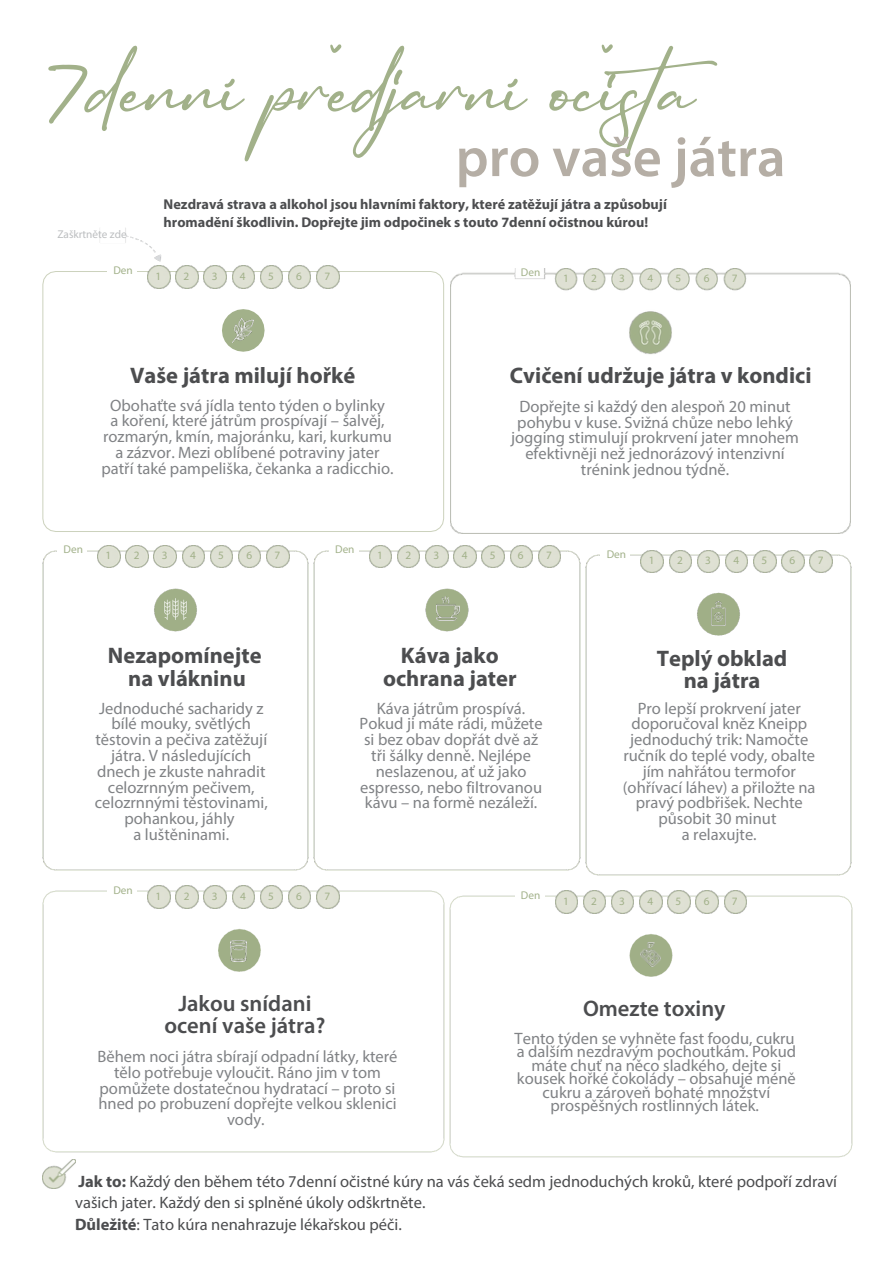
<style>
.page{position:relative;width:894px;height:1264px;background:#fff}
.page>*{position:absolute;margin:0;border:0;box-sizing:border-box;transform-origin:0 0}
.t1{font:105px "Carpethen";letter-spacing:-.01em;color:#a2b18a}
.t2{font:600 56.25px "Myriad Pro";color:#b5aea5}
.t3{font:700 22.5px/22.5px "Myriad Pro";color:#4c4d4f;text-align:center}
.t4{font:600 22.5px/22.5px "Myriad Pro";color:#4c4d4f;text-align:center}
.t5{font:16.5px/15.8px "Myriad Pro";color:#808285;text-align:center}
.t6{font:16.5px/21.3px "Myriad Pro";color:#4c4d4f}
.t7{font:700 14.25px/18px "Myriad Pro";color:#4c4d4f}
.t8{font:11.25px "Myriad Pro";color:#a2b18a}
.t9{font:11.25px "Myriad Pro";color:#bcbec0}
.s1{font-weight:700}
</style>
<div class="page">
<img style="left:99px;top:228px;width:65px;height:38px">
<img style="left:42px;top:550px;width:264px;height:321px">
<img style="left:126px;top:545px;width:22px;height:23px">
<img style="left:154px;top:545px;width:22px;height:23px">
<img style="left:182px;top:545px;width:22px;height:23px">
<img style="left:210px;top:545px;width:23px;height:23px">
<img style="left:238px;top:545px;width:23px;height:23px">
<img style="left:266px;top:545px;width:23px;height:23px">
<img style="left:98px;top:545px;width:22px;height:23px">
<div style="left:57px;top:545px;width:30px;height:11px;background:#fff"></div>
<img style="left:306px;top:550px;width:272px;height:321px">
<img style="left:436px;top:597px;width:23px;height:23px">
<img style="left:397px;top:545px;width:23px;height:23px">
<img style="left:425px;top:545px;width:23px;height:23px">
<img style="left:453px;top:545px;width:23px;height:23px">
<img style="left:482px;top:545px;width:22px;height:23px">
<img style="left:510px;top:545px;width:22px;height:23px">
<img style="left:538px;top:545px;width:22px;height:23px">
<img style="left:369px;top:545px;width:22px;height:23px">
<img style="left:42px;top:885px;width:400px;height:268px">
<div style="left:329px;top:545px;width:29px;height:11px;background:#fff"></div>
<img style="left:231px;top:940px;width:15px;height:21px">
<img style="left:176px;top:886px;width:22px;height:22px">
<img style="left:204px;top:886px;width:22px;height:22px">
<img style="left:232px;top:886px;width:22px;height:22px">
<img style="left:260px;top:886px;width:23px;height:22px">
<img style="left:288px;top:886px;width:23px;height:22px">
<img style="left:316px;top:886px;width:23px;height:22px">
<img style="left:147px;top:886px;width:23px;height:22px">
<div style="left:107px;top:886px;width:30px;height:11px;background:#fff"></div>
<img style="left:42px;top:1159px;width:33px;height:29px">
<svg style="left:42px;top:271px;width:402px;height:261px"></svg>
<svg style="left:222px;top:309px;width:42px;height:43px"></svg>
<img style="left:233px;top:318px;width:20px;height:24px">
<img style="left:176px;top:266px;width:22px;height:22px">
<img style="left:204px;top:266px;width:22px;height:22px">
<img style="left:232px;top:266px;width:22px;height:22px">
<img style="left:260px;top:266px;width:22px;height:22px">
<img style="left:288px;top:266px;width:23px;height:22px">
<img style="left:316px;top:266px;width:23px;height:22px">
<img style="left:147px;top:266px;width:23px;height:22px">
<div style="left:107px;top:266px;width:30px;height:11px;background:#fff"></div>
<img style="left:578px;top:554px;width:274px;height:322px">
<img style="left:669px;top:550px;width:22px;height:22px">
<div style="left:600px;top:550px;width:30px;height:11px;background:#fff"></div>
<img style="left:697px;top:550px;width:22px;height:22px">
<img style="left:725px;top:550px;width:22px;height:22px">
<img style="left:753px;top:550px;width:22px;height:22px">
<img style="left:781px;top:550px;width:23px;height:22px">
<img style="left:809px;top:550px;width:23px;height:22px">
<img style="left:640px;top:550px;width:23px;height:22px">
<img style="left:710px;top:602px;width:15px;height:23px">
<img style="left:450px;top:268px;width:400px;height:265px">
<img style="left:442px;top:895px;width:411px;height:263px">
<div style="left:514px;top:890px;width:30px;height:12px;background:#fff"></div>
<img style="left:583px;top:890px;width:22px;height:23px">
<img style="left:611px;top:890px;width:22px;height:23px">
<img style="left:639px;top:890px;width:23px;height:23px">
<img style="left:667px;top:890px;width:23px;height:23px">
<img style="left:695px;top:890px;width:23px;height:23px">
<img style="left:723px;top:890px;width:23px;height:23px">
<img style="left:555px;top:890px;width:22px;height:23px">
<img style="left:640px;top:942px;width:20px;height:24px">
<h3 class="t1" style="left:48px;top:22px;width:712px">7denní přeřdjarní očičsta</h3>
<h4 class="t2" style="left:455px;top:134px;width:331px">pro vaše játra</h4>
<h5 class="t9" style="left:57px;top:230px;width:71px">Zaškrtněte zde</h5>
<p class="t8" style="left:113px;top:265px;width:21px">Den</p>
<p class="t7" style="left:163px;top:197px;width:504px">Nezdravá strava a alkohol jsou hlavními faktory, které zatěžují játra a způsobují hromadění škodlivin. Dopřejte jim odpočinek s touto 7denní očistnou kúrou!</p>
<p class="t8" style="left:155px;top:271px;width:7px">1</p>
<p class="t8" style="left:183px;top:271px;width:7px">2</p>
<p class="t8" style="left:212px;top:271px;width:7px">3</p>
<p class="t8" style="left:240px;top:271px;width:7px">4</p>
<p class="t8" style="left:268px;top:271px;width:7px">5</p>
<p class="t8" style="left:296px;top:271px;width:7px">6</p>
<h3 class="t8" style="left:324px;top:271px;width:7px">7</h3>
<p class="t8" style="left:521px;top:268px;width:21px">Den</p>
<h4 class="t8" style="left:563px;top:274px;width:7px">1</h4>
<p class="t8" style="left:591px;top:274px;width:7px">2</p>
<p class="t8" style="left:619px;top:274px;width:7px">3</p>
<p class="t8" style="left:647px;top:274px;width:7px">4</p>
<p class="t8" style="left:675px;top:274px;width:7px">5</p>
<p class="t8" style="left:703px;top:274px;width:7px">6</p>
<p class="t8" style="left:731px;top:274px;width:7px">7</p>
<p class="t3" style="left:130px;top:366px;width:226px">Vaše játra milují hořké</p>
<p class="t5" style="left:101px;top:398px;width:293px">Obohaťte svá jídla tento týden o bylinky<br>a koření, které játrům prospívají – šalvěj, rozmarýn, kmín, majoránku, kari, kurkumu a zázvor. Mezi oblíbené potraviny jater patří také pampeliška, čekanka a radicchio.</p>
<p class="t3" style="left:509px;top:366px;width:303px">Cvičení udržuje játra v kondici</p>
<p class="t5" style="left:511px;top:400px;width:289px">Dopřejte si každý den alespoň 20 minut pohybu v kuse. Svižná chůze nebo lehký jogging stimulují prokrvení jater mnohem efektivněji než jednorázový intenzivní trénink jednou týdně.</p>
<h1 class="t8" style="left:63px;top:545px;width:21px">Den</h1>
<h2 class="t8" style="left:106px;top:551px;width:7px">1</h2>
<p class="t8" style="left:134px;top:551px;width:7px">2</p>
<p class="t8" style="left:162px;top:551px;width:7px">3</p>
<p class="t8" style="left:190px;top:551px;width:7px">4</p>
<p class="t8" style="left:218px;top:551px;width:7px">5</p>
<p class="t8" style="left:246px;top:551px;width:7px">6</p>
<p class="t8" style="left:274px;top:551px;width:7px">7</p>
<p class="t8" style="left:335px;top:545px;width:21px">Den</p>
<p class="t8" style="left:377px;top:551px;width:7px">1</p>
<p class="t8" style="left:405px;top:551px;width:7px">2</p>
<p class="t8" style="left:433px;top:551px;width:7px">3</p>
<p class="t8" style="left:461px;top:551px;width:7px">4</p>
<p class="t8" style="left:489px;top:551px;width:7px">5</p>
<p class="t8" style="left:518px;top:551px;width:7px">6</p>
<h3 class="t8" style="left:546px;top:551px;width:7px">7</h3>
<p class="t8" style="left:606px;top:549px;width:21px">Den</p>
<p class="t8" style="left:648px;top:555px;width:7px">1</p>
<p class="t8" style="left:676px;top:555px;width:7px">2</p>
<p class="t8" style="left:705px;top:555px;width:7px">3</p>
<h3 class="t8" style="left:733px;top:555px;width:7px">4</h3>
<h4 class="t8" style="left:761px;top:555px;width:7px">5</h4>
<p class="t8" style="left:789px;top:555px;width:7px">6</p>
<p class="t8" style="left:817px;top:555px;width:7px">7</p>
<p class="t3" style="left:108px;top:646px;width:155px">Nezapomínejte na vlákninu</p>
<p class="t5" style="left:95px;top:701px;width:174px">Jednoduché sacharidy z bílé mouky, světlých těstovin a pečiva zatěžují játra. V následujících dnech je zkuste nahradit celozrnným pečivem, celozrnnými těstovinami, pohankou, jáhly<br>a luštěninami.</p>
<p class="t3" style="left:383px;top:646px;width:135px">Káva jako ochrana jater</p>
<p class="t5" style="left:359px;top:701px;width:184px">Káva játrům prospívá.<br>Pokud ji máte rádi, můžete si bez obav dopřát dvě až tři šálky denně. Nejlépe neslazenou, ať už jako espresso, nebo filtrovanou kávu – na formě nezáleží.</p>
<p class="t3" style="left:656px;top:649px;width:132px">Teplý obklad na játra</p>
<p class="t5" style="left:622px;top:701px;width:194px">Pro lepší prokrvení jater doporučoval kněz Kneipp jednoduchý trik: Namočte ručník do teplé vody, obalte jím nahřátou termofor (ohřívací láhev) a přiložte na pravý podbřišek. Nechte působit 30 minut<br>a relaxujte.</p>
<p class="t8" style="left:113px;top:885px;width:21px">Den</p>
<p class="t8" style="left:155px;top:891px;width:7px">1</p>
<p class="t8" style="left:184px;top:891px;width:7px">2</p>
<p class="t8" style="left:212px;top:891px;width:7px">3</p>
<p class="t8" style="left:240px;top:891px;width:7px">4</p>
<p class="t8" style="left:268px;top:891px;width:7px">5</p>
<p class="t8" style="left:296px;top:891px;width:7px">6</p>
<h4 class="t8" style="left:324px;top:891px;width:7px">7</h4>
<p class="t8" style="left:521px;top:890px;width:21px">Den</p>
<p class="t8" style="left:563px;top:896px;width:7px">1</p>
<p class="t8" style="left:591px;top:896px;width:7px">2</p>
<p class="t8" style="left:619px;top:896px;width:7px">3</p>
<p class="t8" style="left:647px;top:896px;width:7px">4</p>
<p class="t8" style="left:675px;top:896px;width:7px">5</p>
<p class="t8" style="left:703px;top:896px;width:7px">6</p>
<p class="t8" style="left:731px;top:896px;width:7px">7</p>
<p class="t4" style="left:164px;top:994px;width:162px">Jakou snídani ocení vaše játra?</p>
<p class="t5" style="left:97px;top:1050px;width:301px">Během noci játra sbírají odpadní látky, které tělo potřebuje vyloučit. Ráno jim v tom pomůžete dostatečnou hydratací – proto si hned po probuzení dopřejte velkou sklenici vody.</p>
<p class="t4" style="left:583px;top:998px;width:144px">Omezte toxiny</p>
<p class="t5" style="left:514px;top:1032px;width:283px;line-height:13.5px">Tento týden se vyhněte fast foodu, cukru a dalším nezdravým pochoutkám. Pokud máte chuť na něco sladkého, dejte si kousek hořké čokolády – obsahuje méně cukru a zároveň bohaté množství prospěšných rostlinných látek.</p>
<p class="t6" style="left:75px;top:1172px;width:763px"><span class="s1">Jak to:</span> Každý den během této 7denní očistné kúry na vás čeká sedm jednoduchých kroků, které podpoří zdraví vašich jater. Každý den si splněné úkoly odškrtněte.<br><span class="s1">Důležité</span>: Tato kúra nenahrazuje lékařskou péči.</p>
</div>
